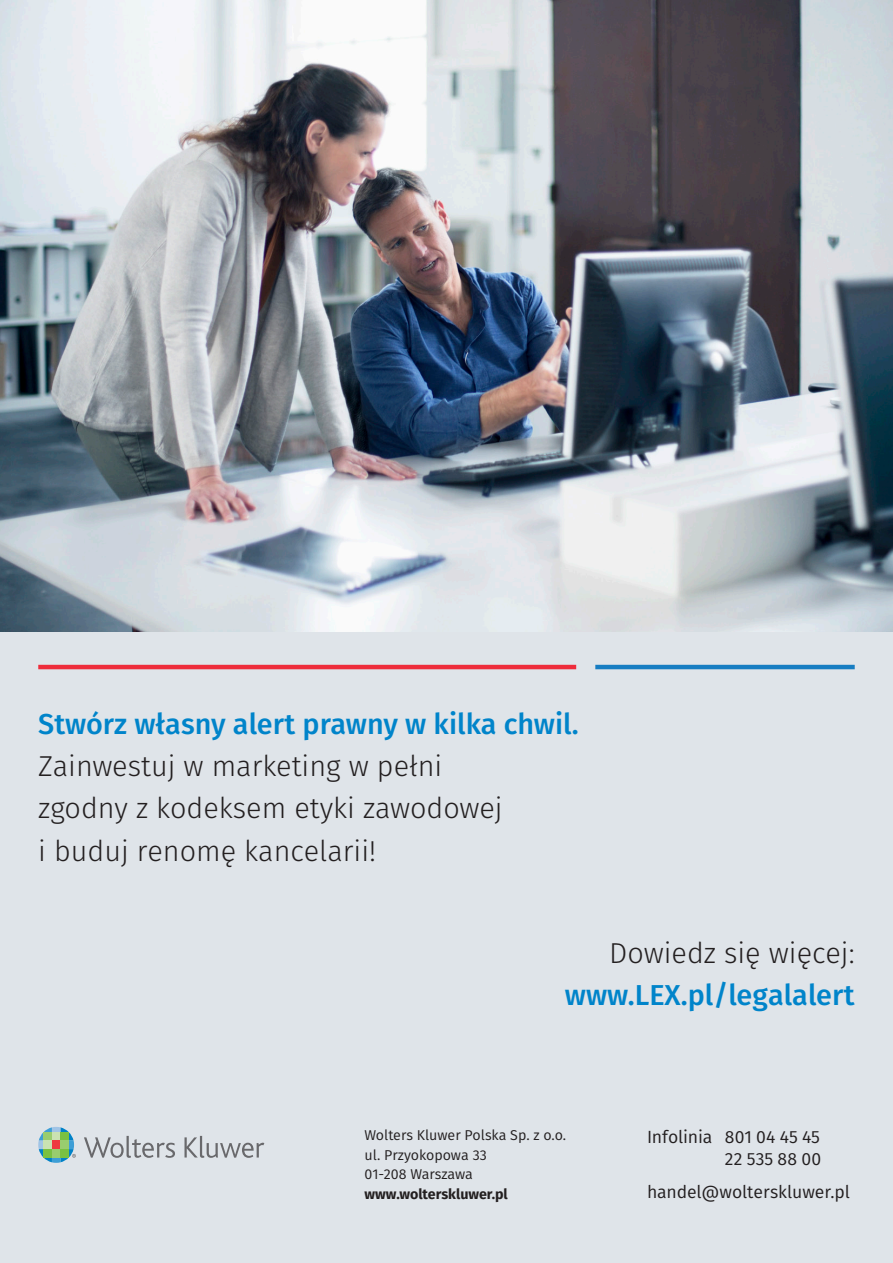
<style>
.page{position:relative;width:893px;height:1263px;background:#fff}
.page>*{position:absolute;margin:0;border:0;box-sizing:border-box;transform-origin:0 0}
.t1{font:300 28.8px/42.2px "Fira Sans";color:#231f20}
.t2{font:500 28.8px "Fira Sans";color:#0084ca}
.t3{font:17.7px/21.8px "Fira Sans";letter-spacing:-.005em;color:#231f20;text-align:right}
.t4{font:14.25px/19.5px "Fira Sans";color:#231f20}
.t5{font:700 14.25px "Fira Sans";color:#231f20}
</style>
<div class="page">
<div style="left:0;top:249px;width:893px;height:1014px;background:#dfe4e9"></div>
<svg style="left:84px;top:1136px;width:91px;height:22px"></svg>
<svg style="left:184px;top:1136px;width:80px;height:22px"></svg>
<svg style="left:38px;top:1127px;width:38px;height:36px"></svg>
<img style="left:0;top:0;width:893px;height:631px">
<hr style="left:38px;top:665px;width:538px;height:4px;background:#ee2c3b">
<hr style="left:595px;top:665px;width:260px;height:4px;background:#177dc2">
<p class="t2" style="left:38px;top:701px;width:542px">Stwórz własny alert prawny w kilka chwil.</p>
<p class="t1" style="left:38px;top:745px;width:466px">Zainwestuj w marketing w pełni zgodny z kodeksem etyki zawodowej i buduj renomę kancelarii!</p>
<p class="t1" style="left:609px;top:931px;width:247px">Dowiedz się więcej:</p>
<p class="t2" style="left:565px;top:971px;width:291px">www.LEX.pl/legalalert</p>
<p class="t4" style="left:365px;top:1125px;width:203px">Wolters Kluwer Polska Sp. z o.o. ul. Przyokopowa 33<br>01-208 Warszawa</p>
<p class="t5" style="left:365px;top:1182px;width:145px">www.wolterskluwer.pl</p>
<p class="t3" style="left:647px;top:1126px;width:176px">Infolinia 801 04 45 45<br>22 535 88 00</p>
<p class="t3" style="left:647px;top:1181px;width:204px">handel@wolterskluwer.pl</p>
</div>
